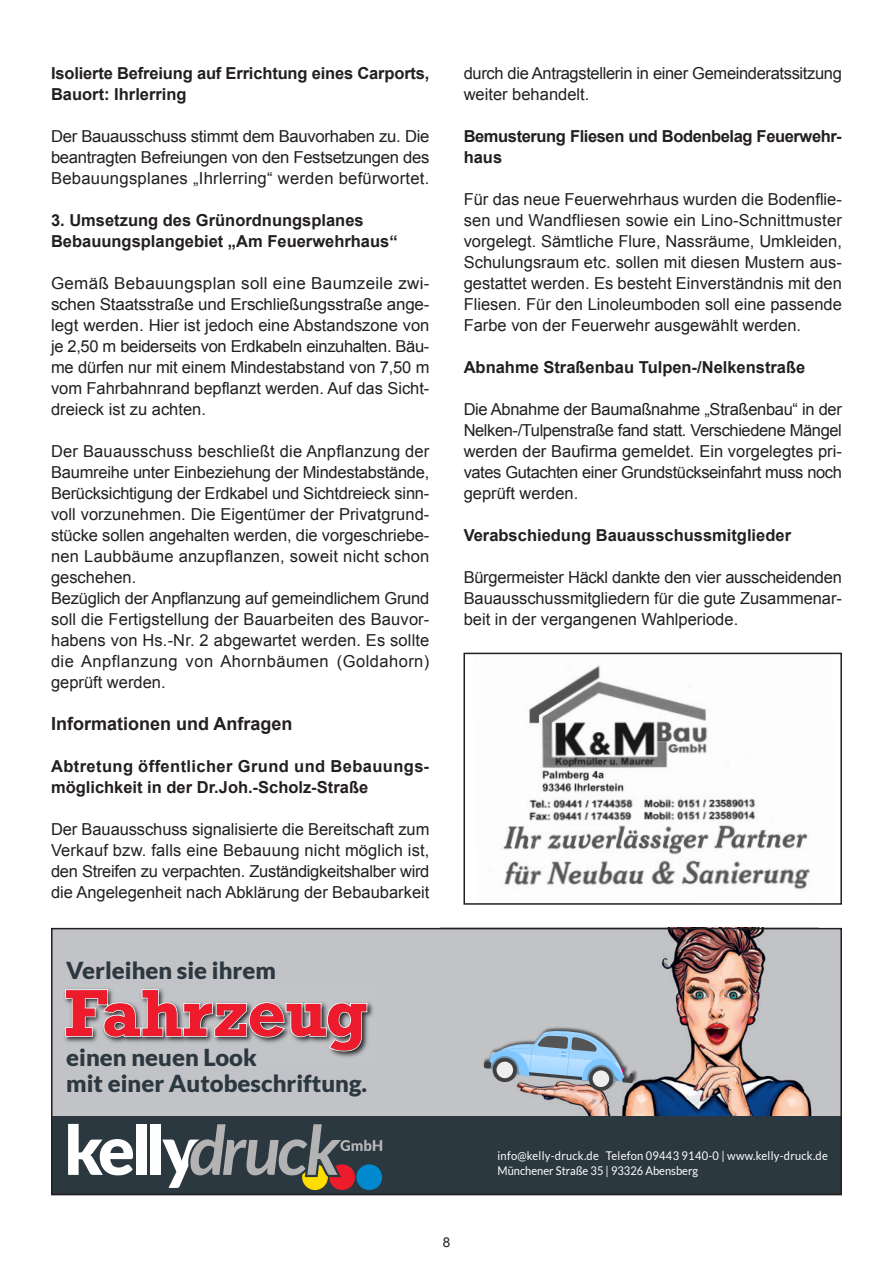
<style>
.page{position:relative;width:893px;height:1263px;background:#fff}
.page>*{position:absolute;margin:0;border:0;box-sizing:border-box;transform-origin:0 0}
.t1{font:900 23.4px "Lato";color:#2c3840}
.t2{font:700 18px "Arial";color:#231f20}
.t3{font:16.5px/21px "Arial";color:#231f20;text-align:justify}
.t4{font:700 16.5px/21px "Arial";color:#231f20}
.t5{font:700 16.5px/21px "Arial";letter-spacing:.025em;color:#231f20}
.t6{font:16.5px/21px "Arial";letter-spacing:-.02em;color:#231f20}
.t7{font:700 16.5px/21px "Arial";letter-spacing:-.025em;color:#231f20}
.t8{font:13.5px "Arial";color:#231f20}
.t9{font:12px "Lato";letter-spacing:.02em;color:#fff;scale:.93 1}
.t10{font:12px "Lato";color:#fff;scale:.93 1}
</style>
<div class="page">
<div style="left:51px;top:928px;width:791px;height:267px;background:#c2c3c6"></div>
<img style="left:440px;top:931px;width:378px;height:186px">
<div style="left:51px;top:1117px;width:791px;height:78px;background:#2c3840"></div>
<img style="left:466px;top:1000px;width:185px;height:107px">
<div style="left:484px;top:1061px;width:7px;height:8px;background:#404040;border-radius:2px"></div>
<svg style="left:488px;top:1030px;width:145px;height:61px"></svg>
<img style="left:64px;top:988px;width:309px;height:69px">
<svg style="left:65px;top:989px;width:302px;height:62px"></svg>
<svg style="left:68px;top:1124px;width:65px;height:51px"></svg>
<div style="left:136px;top:1124px;width:11px;height:51px;background:#fff"></div>
<div style="left:151px;top:1124px;width:10px;height:51px;background:#fff"></div>
<svg style="left:162px;top:1124px;width:220px;height:66px"></svg>
<div style="left:51px;top:928px;width:791px;height:267px;border:2px solid #231f20"></div>
<img style="left:488px;top:665px;width:323px;height:225px">
<div style="left:463px;top:653px;width:379px;height:252px;border:2px solid #231f20"></div>
<p class="t4" style="left:51px;top:63px;width:380px">Isolierte Befreiung auf Errichtung eines Carports,<br>Bauort: Ihrlerring</p>
<p class="t3" style="left:51px;top:126px;width:380px">Der Bauausschuss stimmt dem Bauvorhaben zu. Die beantragten Befreiungen von den Festsetzungen des Bebauungsplanes „Ihrlerring“ werden befürwortet.</p>
<p class="t4" style="left:51px;top:210px;width:348px">3. Umsetzung des Grünordnungsplanes<br>Bebauungsplangebiet „Am Feuerwehrhaus“</p>
<p class="t3" style="left:51px;top:273px;width:380px">Gemäß Bebauungsplan soll eine Baumzeile zwi&shy;schen Staatsstraße und Erschließungsstraße ange&shy;legt werden. Hier ist jedoch eine Abstandszone von je 2,50 m beiderseits von Erdkabeln einzuhalten. Bäu&shy;me dürfen nur mit einem Mindestabstand von 7,50 m vom Fahrbahnrand bepflanzt werden. Auf das Sicht&shy;dreieck ist zu achten.</p>
<p class="t3" style="left:51px;top:441px;width:380px;text-align:left">Der Bauausschuss beschließt die Anpflanzung der Baumreihe unter Einbeziehung der Mindestabstände, Berücksichtigung der Erdkabel und Sichtdreieck sinn&shy;voll vorzunehmen. Die Eigentümer der Privatgrund&shy;stücke sollen angehalten werden, die vorgeschriebe&shy;nen Laubbäume anzupflanzen, soweit nicht schon geschehen.<br>Bezüglich der Anpflanzung auf gemeindlichem Grund soll die Fertigstellung der Bauarbeiten des Bauvor&shy;habens von Hs.-Nr. 2 abgewartet werden. Es sollte die Anpflanzung von Ahornbäumen (Goldahorn) geprüft werden.</p>
<p class="t2" style="left:51px;top:714px;width:243px">Informationen und Anfragen</p>
<p class="t5" style="left:51px;top:756px;width:380px">Abtretung öffentlicher Grund und Bebauungs&shy;möglichkeit in der Dr.Joh.-Scholz-Straße</p>
<p class="t3" style="left:51px;top:819px;width:380px">Der Bauausschuss signalisierte die Bereitschaft zum Verkauf bzw. falls eine Bebauung nicht möglich ist, den Streifen zu verpachten. Zuständigkeitshalber wird die Angelegenheit nach Abklärung der Bebaubarkeit</p>
<p class="t1" style="left:66px;top:956px;width:211px">Verleihen sie ihrem</p>
<p class="t6" style="left:464px;top:63px;width:380px">durch die Antragstellerin in einer Gemeinderatssitzung weiter behandelt.</p>
<p class="t7" style="left:464px;top:126px;width:380px">Bemusterung Fliesen und Bodenbelag Feuerwehr&shy;haus</p>
<p class="t3" style="left:464px;top:189px;width:380px">Für das neue Feuerwehrhaus wurden die Bodenflie&shy;sen und Wandfliesen sowie ein Lino-Schnittmuster vorgelegt. Sämtliche Flure, Nassräume, Umkleiden, Schulungsraum etc. sollen mit diesen Mustern aus&shy;gestattet werden. Es besteht Einverständnis mit den Fliesen. Für den Linoleumboden soll eine passende Farbe von der Feuerwehr ausgewählt werden.</p>
<p class="t4" style="left:464px;top:357px;width:343px">Abnahme Straßenbau Tulpen-/Nelkenstraße</p>
<p class="t3" style="left:464px;top:399px;width:380px">Die Abnahme der Baumaßnahme „Straßenbau“ in der Nelken-/Tulpenstraße fand statt. Verschiedene Mängel werden der Baufirma gemeldet. Ein vorgelegtes pri&shy;vates Gutachten einer Grundstückseinfahrt muss noch geprüft werden.</p>
<p class="t4" style="left:464px;top:525px;width:329px">Verabschiedung Bauausschussmitglieder</p>
<p class="t3" style="left:464px;top:567px;width:380px">Bürgermeister Häckl dankte den vier ausscheidenden Bauausschussmitgliedern für die gute Zusammenar&shy;beit in der vergangenen Wahlperiode.</p>
<p class="t1" style="left:66px;top:1043px;width:192px">einen neuen Look</p>
<p class="t1" style="left:66px;top:1069px;width:302px">mit einer Autobeschriftung.</p>
<p class="t8" style="left:443px;top:1235px;width:9px">8</p>
<p class="t9" style="left:497px;top:1148px;width:357px">info@kelly-druck.de Telefon 09443 9140-0 | www.kelly-druck.de</p>
<p class="t10" style="left:497px;top:1163px;width:217px">Münchener Straße 35 | 93326 Abensberg</p>
</div>
